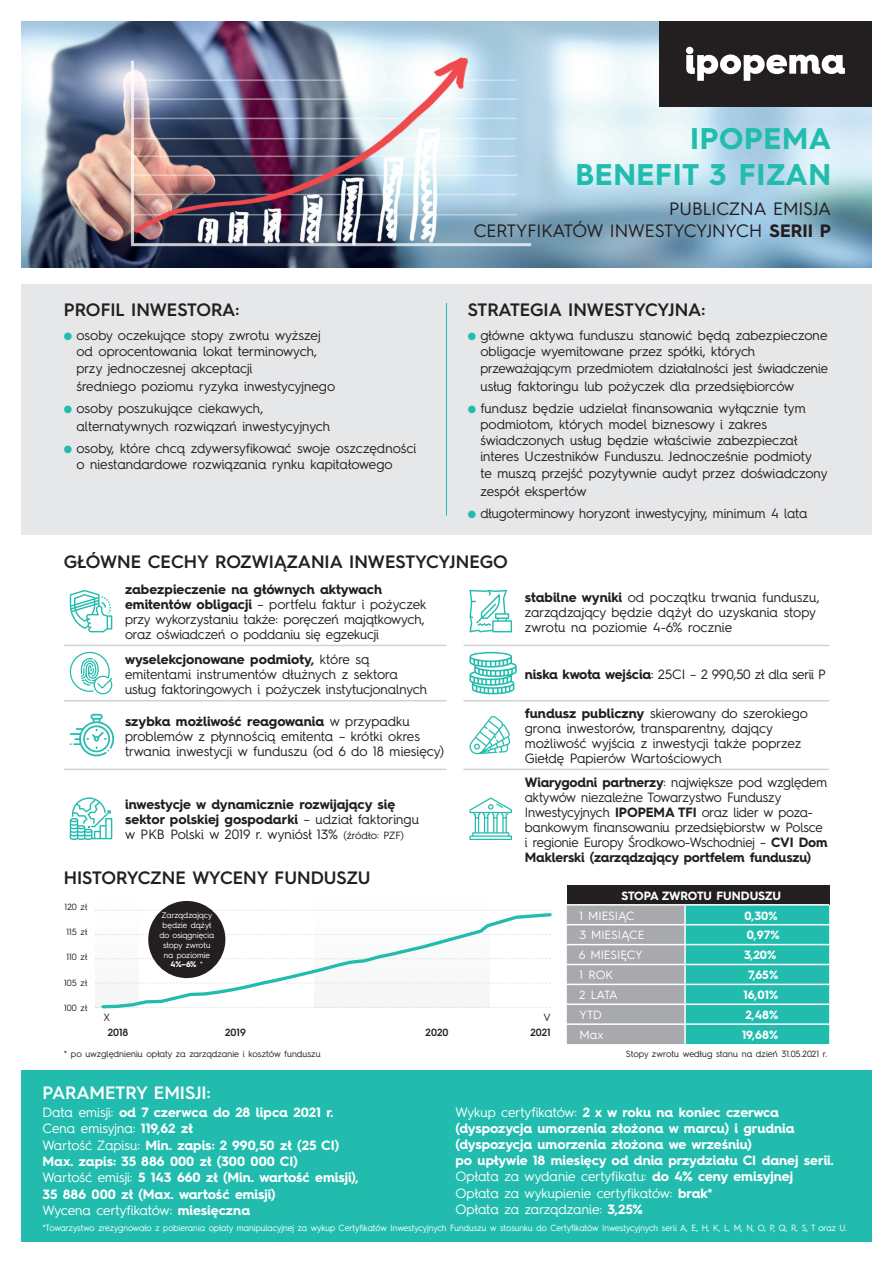
<style>
.page{position:relative;width:893px;height:1263px;background:#fff}
.page>*{position:absolute;margin:0;border:0;box-sizing:border-box;transform-origin:0 0}
.t1{font:700 30px/36px "Hurme Geometric Sans 4";letter-spacing:.02em;color:#22bcae;text-align:right}
.t2{font:600 18px "Hurme Geometric Sans 4";color:#231f20}
.t3{font:18px/21.6px "Hurme Geometric Sans 4";color:#231f20;text-align:right}
.t4{font:600 18px "Hurme Geometric Sans 4";color:#fff}
.t5{font:13.5px/15px "Hurme Geometric Sans 4";letter-spacing:-.01em;color:#231f20}
.t6{font:700 13.5px/16.5px "Hurme Geometric Sans 4";color:#fff}
.t7{font:700 13.5px/15px "Hurme Geometric Sans 4";color:#231f20}
.t8{font:13.5px "Hurme Geometric Sans 4";letter-spacing:-.03em;color:#231f20}
.t9{font:700 12px "Hurme Geometric Sans 4";letter-spacing:-.005em;color:#fff}
.t10{font:12px "Hurme Geometric Sans 4";color:#fff}
.t11{font:600 10.5px "Hurme Geometric Sans 4";color:#231f20}
.t12{font:10.5px "Hurme Geometric Sans 4";color:#231f20}
.t13{font:9px "Hurme Geometric Sans 4";color:#fff;scale:.95 1}
.t14{font:9px "Hurme Geometric Sans 4";color:#231f20}
.t15{font:8.25px/9.9px "Hurme Geometric Sans 4";color:#fff;text-align:center}
.s1{color:#22bcae}
.s2{font-weight:700}
.s3{font-weight:400}
.s4{font-weight:400;font-size:10.5px}
</style>
<div class="page">
<img style="left:21px;top:21px;width:851px;height:247px">
<div style="left:21px;top:284px;width:851px;height:251px;background:#e6e7e9"></div>
<hr style="left:446px;top:303px;width:1px;height:213px;background:#22bcae">
<div style="left:659px;top:21px;width:213px;height:85px;background:#231f20"></div>
<svg style="left:686px;top:47px;width:159px;height:34px"></svg>
<hr style="left:64px;top:645px;width:55px;height:1px;background:#d1d2d4">
<hr style="left:119px;top:645px;width:327px;height:1px;background:#d1d2d4">
<hr style="left:463px;top:645px;width:56px;height:1px;background:#d1d2d4">
<hr style="left:519px;top:645px;width:310px;height:1px;background:#d1d2d4">
<hr style="left:64px;top:700px;width:55px;height:1px;background:#d1d2d4">
<hr style="left:119px;top:700px;width:327px;height:1px;background:#d1d2d4">
<hr style="left:463px;top:700px;width:56px;height:1px;background:#d1d2d4">
<hr style="left:519px;top:700px;width:310px;height:1px;background:#d1d2d4">
<hr style="left:64px;top:769px;width:55px;height:1px;background:#d1d2d4">
<hr style="left:119px;top:769px;width:327px;height:1px;background:#d1d2d4">
<hr style="left:463px;top:769px;width:56px;height:1px;background:#d1d2d4">
<hr style="left:519px;top:769px;width:310px;height:1px;background:#d1d2d4">
<svg style="left:70px;top:590px;width:42px;height:42px"></svg>
<svg style="left:469px;top:590px;width:43px;height:42px"></svg>
<svg style="left:70px;top:652px;width:42px;height:42px"></svg>
<svg style="left:469px;top:652px;width:48px;height:42px"></svg>
<svg style="left:70px;top:714px;width:44px;height:42px"></svg>
<svg style="left:469px;top:715px;width:41px;height:39px"></svg>
<svg style="left:70px;top:797px;width:42px;height:43px"></svg>
<svg style="left:469px;top:797px;width:43px;height:43px"></svg>
<div style="left:21px;top:1070px;width:851px;height:172px;background:#22bcae"></div>
<svg style="left:95px;top:910px;width:457px;height:99px"></svg>
<div style="left:567px;top:885px;width:262px;height:20px;background:#231f20"></div>
<hr style="left:567px;top:904px;width:118px;height:1px;background:#fff">
<hr style="left:685px;top:904px;width:144px;height:1px;background:#fff">
<svg style="left:567px;top:905px;width:262px;height:139px;background:#6ab9b3"></svg>
<div style="left:148px;top:901px;width:77px;height:77px;background:#231f20;border-radius:50%"></div>
<h2 class="t2" style="left:64px;top:297px;width:177px">PROFIL INWESTORA:</h2>
<p class="t5" style="left:76px;top:327px;width:246px;line-height:16.2px;text-indent:-13px"><span class="s1">●</span> osoby oczekujące stopy zwrotu wyższej od oprocentowania lokat terminowych, przy jednoczesnej akceptacji</p>
<p class="t5" style="left:76px;top:378px;width:260px">średniego poziomu ryzyka inwestycyjnego</p>
<p class="t5" style="left:76px;top:399px;width:255px;line-height:18px;text-indent:-13px"><span class="s1">●</span> osoby poszukujące ciekawych, alternatywnych rozwiązań inwestycyjnych</p>
<p class="t5" style="left:76px;top:440px;width:341px;line-height:16.2px;text-indent:-13px"><span class="s1">●</span> osoby, które chcą zdywersyfikować swoje oszczędności o niestandardowe rozwiązania rynku kapitałowego</p>
<h1 class="t1" style="left:575px;top:120px;width:257px">IPOPEMA<br>BENEFIT 3 FIZAN</h1>
<h2 class="t3" style="left:474px;top:198px;width:359px">PUBLICZNA EMISJA<br>CERTYFIKATÓW INWESTYCYJNYCH <span class="s2">SERII P</span></h2>
<h2 class="t2" style="left:468px;top:297px;width:239px">STRATEGIA INWESTYCYJNA:</h2>
<p class="t5" style="left:480px;top:327px;width:349px;line-height:16.2px;text-indent:-13px"><span class="s1">●</span> główne aktywa funduszu stanowić będą zabezpieczone obligacje wyemitowane przez spółki, których przeważającym przedmiotem działalności jest świadczenie</p>
<p class="t5" style="left:480px;top:378px;width:315px">usług faktoringu lub pożyczek dla przedsiębiorców</p>
<p class="t5" style="left:480px;top:399px;width:349px;line-height:16.2px;text-indent:-13px"><span class="s1">●</span> fundusz będzie udzielał finansowania wyłącznie tym podmiotom, których model biznesowy i zakres świadczonych usług będzie właściwie zabezpieczał interes Uczestników Funduszu. Jednocześnie podmioty<br>te muszą przejść pozytywnie audyt przez doświadczony</p>
<p class="t5" style="left:480px;top:483px;width:108px">zespół ekspertów</p>
<p class="t5" style="left:468px;top:505px;width:341px"><span class="s1">●</span> długoterminowy horyzont inwestycyjny, minimum 4 lata</p>
<h2 class="t2" style="left:64px;top:548px;width:446px">GŁÓWNE CECHY ROZWIĄZANIA INWESTYCYJNEGO</h2>
<p class="t5" style="left:125px;top:581px;width:303px"><span class="s2">zabezpieczenie na głównych aktywach emitentów obligacji</span> – portfelu faktur i pożyczek przy wykorzystaniu także: poręczeń majątkowych, oraz oświadczeń o poddaniu się egzekucji</p>
<p class="t5" style="left:525px;top:589px;width:296px"><span class="s2">stabilne wyniki</span> od początku trwania funduszu, zarządzający będzie dążył do uzyskania stopy zwrotu na poziomie 4-6% rocznie</p>
<p class="t5" style="left:125px;top:651px;width:304px"><span class="s2">wyselekcjonowane podmioty,</span> które są emitentami instrumentów dłużnych z sektora usług faktoringowych i pożyczek instytucjonalnych</p>
<p class="t8" style="left:525px;top:664px;width:303px"><span class="s2">niska kwota wejścia</span>: 25CI – 2 990,50 zł dla serii P</p>
<p class="t5" style="left:125px;top:713px;width:320px"><span class="s2">szybka możliwość reagowania</span> w przypadku problemów z płynnością emitenta – krótki okres trwania inwestycji w funduszu (od 6 do 18 miesięcy)</p>
<p class="t5" style="left:525px;top:705px;width:285px"><span class="s2">fundusz publiczny</span> skierowany do szerokiego grona inwestorów, transparentny, dający możliwość wyjścia z inwestycji także poprzez Giełdę Papierów Wartościowych</p>
<p class="t7" style="left:125px;top:797px;width:296px">inwestycje w dynamicznie rozwijający się sektor polskiej gospodarki <span class="s3">– udział faktoringu w PKB Polski w 2019 r. wyniósł 13%</span> <span class="s4">(źródło: PZF)</span></p>
<p class="t5" style="left:525px;top:774px;width:304px"><span class="s2">Wiarygodni partnerzy</span>: największe pod względem aktywów niezależne Towarzystwo Funduszy Inwestycyjnych <span class="s2">IPOPEMA TFI</span> oraz lider w poza&shy;bankowym finansowaniu przedsiębiorstw w Polsce i regionie Europy Środkowo-Wschodniej – <span class="s2">CVI Dom Maklerski (zarządzający portfelem funduszu)</span></p>
<h2 class="t2" style="left:64px;top:865px;width:308px">HISTORYCZNE WYCENY FUNDUSZU</h2>
<p class="t14" style="left:65px;top:900px;width:24px">120 zł</p>
<p class="t14" style="left:67px;top:925px;width:22px">115 zł</p>
<p class="t14" style="left:66px;top:951px;width:23px">110 zł</p>
<p class="t14" style="left:64px;top:976px;width:25px">105 zł</p>
<p class="t14" style="left:64px;top:1001px;width:25px">100 zł</p>
<p class="t12" style="left:104px;top:1010px;width:8px">X</p>
<p class="t12" style="left:543px;top:1010px;width:9px">V</p>
<p class="t11" style="left:108px;top:1025px;width:22px">2018</p>
<p class="t11" style="left:225px;top:1025px;width:22px">2019</p>
<p class="t11" style="left:426px;top:1025px;width:24px">2020</p>
<p class="t11" style="left:530px;top:1025px;width:22px">2021</p>
<p class="t15" style="left:159px;top:910px;width:56px">Zarządzający będzie dążył do osiągnięcia stopy zwrotu na poziomie<br><span class="s2">4%–6%</span> *</p>
<p class="t9" style="left:622px;top:887px;width:161px">STOPA ZWROTU FUNDUSZU</p>
<p class="t10" style="left:580px;top:907px;width:57px">1 MIESIĄC</p>
<p class="t9" style="left:744px;top:907px;width:34px">0,30%</p>
<p class="t10" style="left:580px;top:927px;width:66px">3 MIESIĄCE</p>
<p class="t9" style="left:747px;top:927px;width:34px">0,97%</p>
<p class="t10" style="left:579px;top:947px;width:65px">6 MIESIĘCY</p>
<p class="t9" style="left:744px;top:947px;width:34px">3,20%</p>
<p class="t10" style="left:580px;top:967px;width:35px">1 ROK</p>
<p class="t9" style="left:748px;top:967px;width:31px">7,65%</p>
<p class="t10" style="left:580px;top:986px;width:40px">2 LATA</p>
<p class="t9" style="left:744px;top:986px;width:36px">16,01%</p>
<p class="t10" style="left:580px;top:1006px;width:24px">YTD</p>
<p class="t9" style="left:745px;top:1006px;width:34px">2,48%</p>
<p class="t10" style="left:580px;top:1026px;width:26px">Max</p>
<p class="t9" style="left:742px;top:1026px;width:38px">19,68%</p>
<p class="t14" style="left:64px;top:1047px;width:258px">* po uwzględnieniu opłaty za zarządzanie i kosztów funduszu</p>
<p class="t14" style="left:626px;top:1047px;width:203px">Stopy zwrotu według stanu na dzień 31.05.2021 r.</p>
<h2 class="t4" style="left:43px;top:1080px;width:170px">PARAMETRY EMISJI:</h2>
<p class="t6" style="left:43px;top:1103px;width:318px"><span class="s3">Data emisji:</span> od 7 czerwca do 28 lipca 2021 r.<br><span class="s3">Cena emisyjna:</span> 119,62 zł<br><span class="s3">Wartość Zapisu:</span> Min. zapis: 2 990,50 zł (25 CI)<br>Max. zapis: 35 886 000 zł (300 000 CI)<br><span class="s3">Wartość emisji:</span> 5 143 660 zł (Min. wartość emisji), 35 886 000 zł (Max. wartość emisji)<br><span class="s3">Wycena certyfikatów:</span> miesięczna</p>
<p class="t6" style="left:455px;top:1103px;width:380px"><span class="s3">Wykup certyfikatów:</span> 2 x w roku na koniec czerwca (dyspozycja umorzenia złożona w marcu) i grudnia (dyspozycja umorzenia złożona we wrześniu)<br>po upływie 18 miesięcy od dnia przydziału CI danej serii.<br><span class="s3">Opłata za wydanie certyfikatu:</span> do 4% ceny emisyjnej <span class="s3">Opłata za wykupienie certyfikatów:</span> brak*<br><span class="s3">Opłata za zarządzanie:</span> 3,25%</p>
<p class="t13" style="left:43px;top:1221px;width:848px">*Towarzystwo zrezygnowało z pobierania opłaty manipulacyjnej za wykup Certyfikatów Inwestycyjnych Funduszu w stosunku do Certyfikatów Inwestycyjnych serii A, E, H, K, L, M, N, O, P, Q, R, S, T oraz U.</p>
</div>
